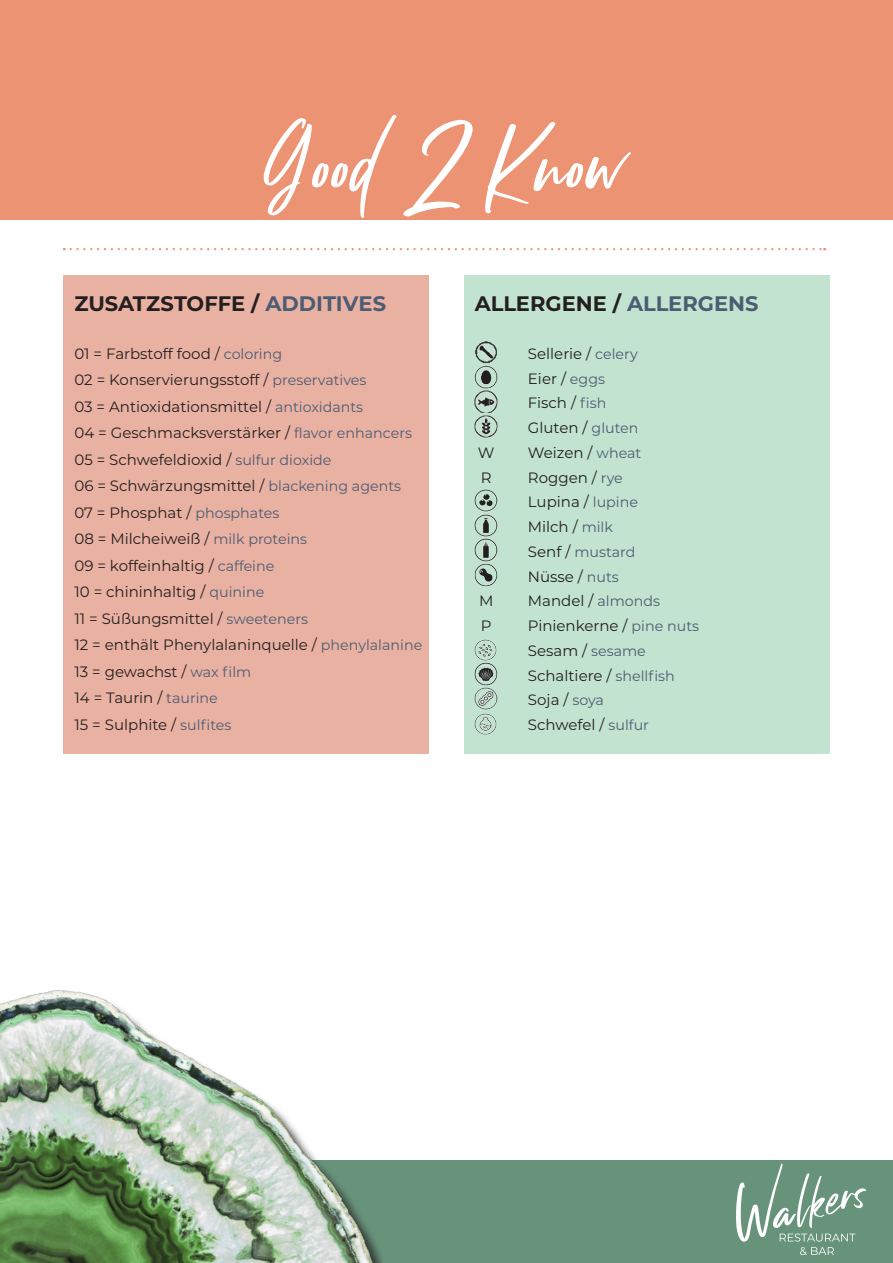
<style>
.page{position:relative;width:893px;height:1263px;background:#fff}
.page>*{position:absolute;margin:0;border:0;box-sizing:border-box;transform-origin:0 0}
.Headline_Speisen_Hea{font:64.5px "Hollanda";letter-spacing:-.015em;color:#fff}
.Absatzformat_1{font:700 21px "Montserrat";color:#231f20}
.Gericht_Beschreibung{font:15px "Montserrat";color:#231f20}
.Gericht_Beschreibung-2{font:14.25px "Montserrat";color:#4c5c73}
.s1{color:#4c5c73}
.s2{font-size:14.25px;color:#4c5c73}
.s3{font-size:15px;color:#231f20}
</style>
<div class="page">
<div style="left:0;top:1160px;width:893px;height:103px;background:#68937b"></div>
<svg style="left:736px;top:1164px;width:130px;height:91px"></svg>
<div style="left:0;top:104px;width:893px;height:115px;background:#eb9372"></div>
<img style="left:0;top:990px;width:383px;height:273px">
<div style="left:0;top:0;width:893px;height:115px;background:#eb9372"></div>
<svg style="left:71px;top:248px;width:754px;height:2px"></svg>
<div style="left:64px;top:276px;width:365px;height:478px;background:#e9b1a2"></div>
<div style="left:464px;top:276px;width:365px;height:478px;background:#c2e3cf"></div>
<img style="left:475px;top:341px;width:22px;height:22px">
<img style="left:475px;top:366px;width:22px;height:22px">
<img style="left:475px;top:390px;width:22px;height:23px">
<img style="left:475px;top:415px;width:22px;height:23px">
<img style="left:475px;top:489px;width:22px;height:23px">
<img style="left:475px;top:514px;width:22px;height:23px">
<img style="left:475px;top:539px;width:22px;height:22px">
<img style="left:475px;top:564px;width:22px;height:22px">
<img style="left:475px;top:639px;width:21px;height:21px">
<img style="left:475px;top:663px;width:22px;height:22px">
<img style="left:475px;top:687px;width:22px;height:23px">
<img style="left:475px;top:713px;width:21px;height:22px">
<p class="Headline_Speisen_Hea" style="left:263px;top:155px;width:363px">Good 2 Know</p>
<p class="Absatzformat_1" style="left:74px;top:288px;width:313px">ZUSATZSTOFFE / <span class="s1">ADDITIVES</span></p>
<p class="Gericht_Beschreibung" style="left:74px;top:343px;width:209px">01 = Farbstoff food / <span class="s2">coloring</span></p>
<p class="Gericht_Beschreibung" style="left:74px;top:370px;width:294px">02 = Konservierungsstoff / <span class="s2">preservatives</span></p>
<p class="Gericht_Beschreibung" style="left:74px;top:396px;width:290px">03 = Antioxidationsmittel / <span class="s2">antioxidants</span></p>
<p class="Gericht_Beschreibung" style="left:74px;top:423px;width:339px">04 = Geschmacksverstärker / <span class="s2">flavor enhancers</span></p>
<p class="Gericht_Beschreibung" style="left:74px;top:449px;width:259px">05 = Schwefeldioxid / <span class="s2">sulfur dioxide</span></p>
<p class="Gericht_Beschreibung" style="left:74px;top:476px;width:328px">06 = Schwärzungsmittel / <span class="s2">blackening agents</span></p>
<p class="Gericht_Beschreibung" style="left:74px;top:502px;width:207px">07 = Phosphat / <span class="s2">phosphates</span></p>
<p class="Gericht_Beschreibung" style="left:74px;top:529px;width:234px">08 = Milcheiweiß / <span class="s2">milk proteins</span></p>
<p class="Gericht_Beschreibung" style="left:74px;top:555px;width:201px">09 = koffeinhaltig / <span class="s2">caffeine</span></p>
<p class="Gericht_Beschreibung" style="left:74px;top:582px;width:191px">10 = chininhaltig / <span class="s2">quinine</span></p>
<p class="Gericht_Beschreibung" style="left:74px;top:608px;width:235px">11 = Süßungsmittel / <span class="s2">sweeteners</span></p>
<p class="Gericht_Beschreibung" style="left:74px;top:635px;width:349px">12 = enthält Phenylalaninquelle / <span class="s2">phenylalanine</span></p>
<p class="Gericht_Beschreibung" style="left:74px;top:661px;width:178px">13 = gewachst / <span class="s2">wax film</span></p>
<p class="Gericht_Beschreibung" style="left:74px;top:688px;width:145px">14 = Taurin / <span class="s2">taurine</span></p>
<p class="Gericht_Beschreibung" style="left:74px;top:714px;width:159px">15 = Sulphite / <span class="s2">sulfites</span></p>
<p class="Absatzformat_1" style="left:475px;top:288px;width:285px">ALLERGENE / <span class="s1">ALLERGENS</span></p>
<p class="Gericht_Beschreibung" style="left:528px;top:343px;width:111px">Sellerie / <span class="s2">celery</span></p>
<p class="Gericht_Beschreibung" style="left:528px;top:368px;width:79px">Eier / <span class="s2">eggs</span></p>
<p class="Gericht_Beschreibung" style="left:528px;top:393px;width:80px">Fisch / <span class="s2">fish</span></p>
<p class="Gericht_Beschreibung" style="left:528px;top:417px;width:112px">Gluten / <span class="s2">gluten</span></p>
<p class="Gericht_Beschreibung" style="left:478px;top:442px;width:18px">W</p>
<p class="Gericht_Beschreibung" style="left:528px;top:442px;width:115px">Weizen / <span class="s2">wheat</span></p>
<p class="Gericht_Beschreibung" style="left:481px;top:467px;width:12px">R</p>
<p class="Gericht_Beschreibung" style="left:528px;top:467px;width:96px">Roggen / <span class="s2">rye</span></p>
<p class="Gericht_Beschreibung" style="left:528px;top:492px;width:112px">Lupina / <span class="s2">lupine</span></p>
<p class="Gericht_Beschreibung" style="left:528px;top:516px;width:87px">Milch / <span class="s2">milk</span></p>
<p class="Gericht_Beschreibung-2" style="left:528px;top:542px;width:109px"><span class="s3">Senf /</span> mustard</p>
<p class="Gericht_Beschreibung" style="left:528px;top:566px;width:92px">Nüsse / <span class="s2">nuts</span></p>
<p class="Gericht_Beschreibung" style="left:479px;top:591px;width:16px">M</p>
<p class="Gericht_Beschreibung" style="left:528px;top:591px;width:134px">Mandel / <span class="s2">almonds</span></p>
<p class="Gericht_Beschreibung" style="left:481px;top:615px;width:12px">P</p>
<p class="Gericht_Beschreibung" style="left:528px;top:615px;width:173px">Pinienkerne / <span class="s2">pine nuts</span></p>
<p class="Gericht_Beschreibung" style="left:528px;top:640px;width:119px">Sesam / <span class="s2">sesame</span></p>
<p class="Gericht_Beschreibung" style="left:528px;top:665px;width:148px">Schaltiere / <span class="s2">shellfish</span></p>
<p class="Gericht_Beschreibung" style="left:528px;top:690px;width:78px">Soja / <span class="s2">soya</span></p>
<p class="Gericht_Beschreibung" style="left:528px;top:714px;width:123px">Schwefel / <span class="s2">sulfur</span></p>
</div>
